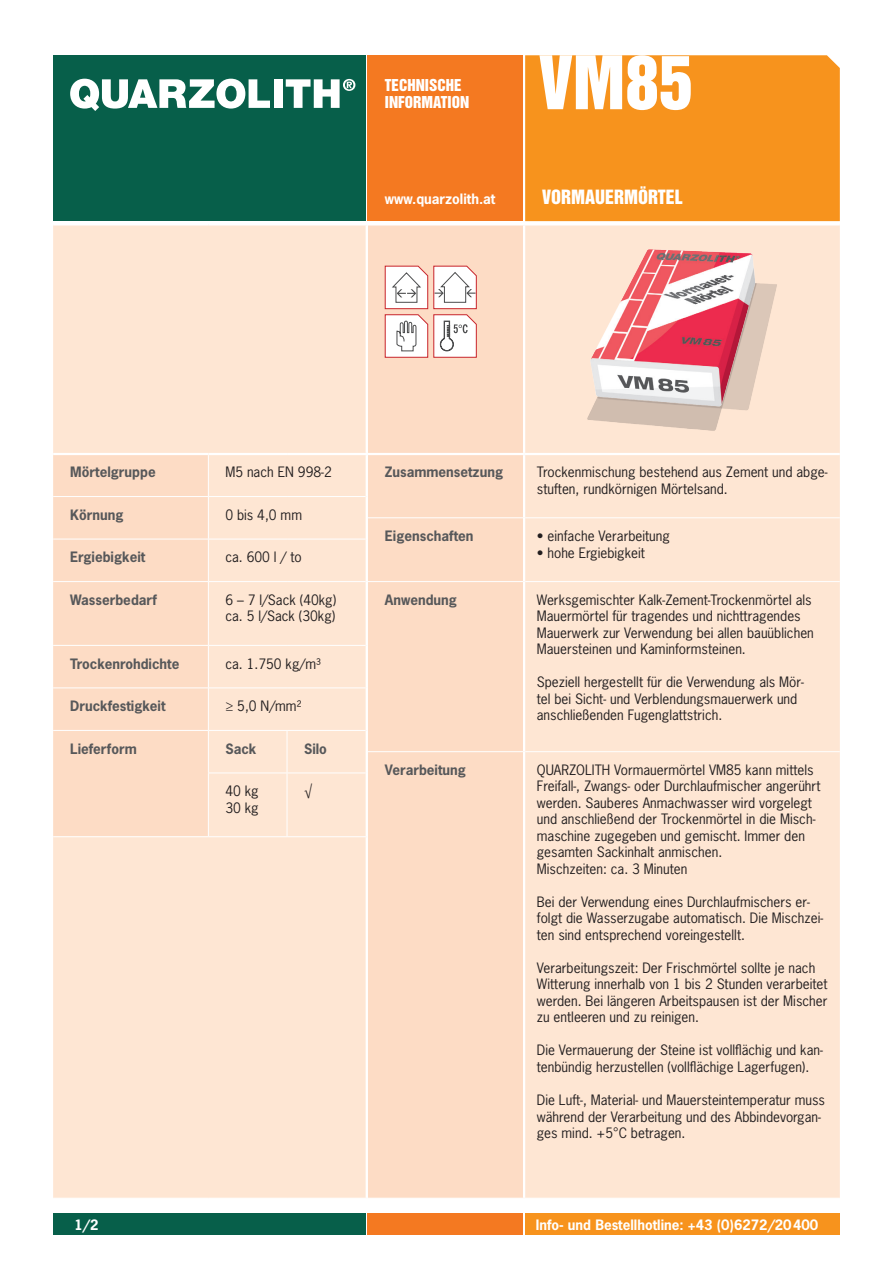
<style>
.page{position:relative;width:893px;height:1263px;background:#fff}
.page>*{position:absolute;margin:0;border:0;box-sizing:border-box;transform-origin:0 0}
.t1{font:67.5px "Helvetica Inserat LT Std";color:#fff}
.Subline_weiss{font:18px "Helvetica Inserat LT Std";color:#fff}
.Subline_weiss-2{font:15px/17.2px "Helvetica Inserat LT Std";color:#fff}
.Copy{font:13.5px/16.5px "News Gothic Std";color:#231f20}
.Copy-2{font:700 13.5px "News Gothic Std";color:#57585a}
.Copy-3{font:700 13.5px "News Gothic Std";color:#fff}
</style>
<div class="page">
<div style="left:368px;top:225px;width:155px;height:973px;background:#fddcc5"></div>
<div style="left:525px;top:225px;width:315px;height:973px;background:#fee6d3"></div>
<hr style="left:368px;top:517px;width:155px;height:1px;background:#fff">
<hr style="left:525px;top:517px;width:315px;height:1px;background:#fff">
<hr style="left:368px;top:581px;width:155px;height:1px;background:#fff">
<hr style="left:525px;top:581px;width:315px;height:1px;background:#fff">
<hr style="left:368px;top:751px;width:155px;height:1px;background:#fff">
<hr style="left:525px;top:751px;width:315px;height:1px;background:#fff">
<hr style="left:368px;top:453px;width:156px;height:2px;background:#fff">
<hr style="left:524px;top:453px;width:316px;height:2px;background:#fff">
<div style="left:53px;top:225px;width:313px;height:973px;background:#fee6d3"></div>
<div style="left:53px;top:455px;width:155px;height:381px;background:#fddcc5"></div>
<hr style="left:53px;top:836px;width:155px;height:1px;background:#fff">
<hr style="left:208px;top:836px;width:79px;height:1px;background:#fff">
<hr style="left:287px;top:836px;width:81px;height:1px;background:#fff">
<hr style="left:208px;top:455px;width:1px;height:41px;background:#fff">
<hr style="left:53px;top:496px;width:155px;height:1px;background:#fff">
<hr style="left:208px;top:496px;width:79px;height:1px;background:#fff">
<hr style="left:208px;top:497px;width:1px;height:42px;background:#fff">
<hr style="left:287px;top:496px;width:79px;height:1px;background:#fff">
<hr style="left:53px;top:539px;width:155px;height:1px;background:#fff">
<hr style="left:208px;top:539px;width:79px;height:1px;background:#fff">
<hr style="left:208px;top:539px;width:1px;height:42px;background:#fff">
<hr style="left:287px;top:539px;width:79px;height:1px;background:#fff">
<hr style="left:53px;top:581px;width:155px;height:1px;background:#fff">
<hr style="left:208px;top:581px;width:79px;height:1px;background:#fff">
<hr style="left:208px;top:582px;width:1px;height:63px;background:#fff">
<hr style="left:287px;top:581px;width:79px;height:1px;background:#fff">
<hr style="left:53px;top:645px;width:155px;height:1px;background:#fff">
<hr style="left:208px;top:645px;width:79px;height:1px;background:#fff">
<hr style="left:208px;top:646px;width:1px;height:41px;background:#fff">
<hr style="left:287px;top:645px;width:79px;height:1px;background:#fff">
<hr style="left:53px;top:687px;width:155px;height:1px;background:#fff">
<hr style="left:208px;top:687px;width:79px;height:1px;background:#fff">
<hr style="left:208px;top:688px;width:1px;height:42px;background:#fff">
<hr style="left:287px;top:687px;width:79px;height:1px;background:#fff">
<hr style="left:53px;top:730px;width:155px;height:1px;background:#fff">
<hr style="left:208px;top:730px;width:79px;height:1px;background:#fff">
<hr style="left:208px;top:731px;width:1px;height:41px;background:#fff">
<hr style="left:287px;top:730px;width:79px;height:1px;background:#fff">
<hr style="left:287px;top:731px;width:1px;height:41px;background:#fff">
<hr style="left:208px;top:772px;width:79px;height:1px;background:#fff">
<hr style="left:208px;top:773px;width:1px;height:63px;background:#fff">
<hr style="left:287px;top:772px;width:79px;height:1px;background:#fff">
<hr style="left:287px;top:773px;width:1px;height:63px;background:#fff">
<hr style="left:53px;top:453px;width:155px;height:2px;background:#fff">
<hr style="left:208px;top:453px;width:79px;height:2px;background:#fff">
<hr style="left:287px;top:453px;width:81px;height:2px;background:#fff">
<svg style="left:384px;top:265px;width:93px;height:93px"></svg>
<div style="left:53px;top:55px;width:313px;height:166px;background:#075f4a"></div>
<div style="left:525px;top:55px;width:315px;height:166px;background:#f7931d"></div>
<div style="left:368px;top:55px;width:155px;height:166px;background:#f47921"></div>
<svg style="left:70px;top:79px;width:200px;height:32px"></svg>
<div style="left:274px;top:79px;width:9px;height:29px;background:#fff"></div>
<svg style="left:286px;top:79px;width:69px;height:29px"></svg>
<div style="left:53px;top:1213px;width:313px;height:21px;background:#075f4a"></div>
<div style="left:368px;top:1213px;width:155px;height:21px;background:#f47921"></div>
<div style="left:525px;top:1213px;width:315px;height:21px;background:#f7931d"></div>
<img style="left:586px;top:243px;width:193px;height:194px">
<p class="Subline_weiss-2" style="left:385px;top:77px;width:86px">TECHNISCHE<br>INFORMATION</p>
<p class="t1" style="left:539px;top:42px;width:155px">VM85</p>
<p class="Copy-3" style="left:385px;top:190px;width:112px">www.quarzolith.at</p>
<p class="Subline_weiss" style="left:542px;top:186px;width:142px">VORMAUERMÖRTEL</p>
<p class="Copy-2" style="left:70px;top:463px;width:87px">Mörtelgruppe</p>
<p class="Copy" style="left:225px;top:464px;width:108px">M5 nach EN 998-2</p>
<p class="Copy-2" style="left:70px;top:506px;width:55px">Körnung</p>
<p class="Copy" style="left:225px;top:506px;width:78px">0 bis 4,0 mm</p>
<p class="Copy-2" style="left:70px;top:548px;width:77px">Ergiebigkeit</p>
<p class="Copy" style="left:225px;top:549px;width:78px">ca. 600 l / to</p>
<p class="Copy-2" style="left:70px;top:591px;width:88px">Wasserbedarf</p>
<p class="Copy" style="left:225px;top:591px;width:112px">6 – 7 l/Sack (40kg)</p>
<p class="Copy" style="left:225px;top:608px;width:111px">ca. 5 l/Sack (30kg)</p>
<p class="Copy-2" style="left:70px;top:655px;width:111px">Trockenrohdichte</p>
<p class="Copy" style="left:225px;top:655px;width:97px">ca. 1.750 kg/m³</p>
<p class="Copy-2" style="left:70px;top:697px;width:97px">Druckfestigkeit</p>
<p class="Copy" style="left:225px;top:698px;width:77px">≥ 5,0 N/mm²</p>
<p class="Copy-2" style="left:70px;top:740px;width:68px">Lieferform</p>
<p class="Copy-2" style="left:225px;top:740px;width:33px">Sack</p>
<p class="Copy-2" style="left:304px;top:740px;width:24px">Silo</p>
<p class="Copy" style="left:225px;top:783px;width:35px">40 kg</p>
<p class="Copy" style="left:225px;top:799px;width:35px">30 kg</p>
<p class="Copy" style="left:304px;top:783px;width:10px">√</p>
<p class="Copy-2" style="left:385px;top:463px;width:120px">Zusammensetzung</p>
<p class="Copy" style="left:537px;top:464px;width:292px">Trockenmischung bestehend aus Zement und abge&shy;stuften, rundkörnigen Mörtelsand.</p>
<p class="Copy-2" style="left:385px;top:527px;width:90px">Eigenschaften</p>
<p class="Copy" style="left:537px;top:528px;width:135px">• einfache Verarbeitung</p>
<p class="Copy" style="left:537px;top:544px;width:110px">• hohe Ergiebigkeit</p>
<p class="Copy-2" style="left:385px;top:591px;width:74px">Anwendung</p>
<p class="Copy" style="left:537px;top:591px;width:278px">Werksgemischter Kalk-Zement-Trockenmörtel als Mauermörtel für tragendes und nichttragendes Mauerwerk zur Verwendung bei allen bauüblichen Mauersteinen und Kaminformsteinen.</p>
<p class="Copy" style="left:537px;top:674px;width:268px">Speziell hergestellt für die Verwendung als Mör&shy;tel bei Sicht- und Verblendungsmauerwerk und anschließenden Fugenglattstrich.</p>
<p class="Copy-2" style="left:385px;top:761px;width:83px">Verarbeitung</p>
<p class="Copy" style="left:537px;top:761px;width:285px">QUARZOLITH Vormauermörtel VM85 kann mittels Freifall-, Zwangs- oder Durchlaufmischer angerührt werden. Sauberes Anmachwasser wird vorgelegt und anschließend der Trockenmörtel in die Misch&shy;maschine zugegeben und gemischt. Immer den gesamten Sackinhalt anmischen.</p>
<p class="Copy" style="left:537px;top:860px;width:152px">Mischzeiten: ca. 3 Minuten</p>
<p class="Copy" style="left:537px;top:893px;width:288px">Bei der Verwendung eines Durchlaufmischers er&shy;folgt die Wasserzugabe automatisch. Die Mischzei&shy;ten sind entsprechend voreingestellt.</p>
<p class="Copy" style="left:537px;top:959px;width:292px">Verarbeitungszeit: Der Frischmörtel sollte je nach Witterung innerhalb von 1 bis 2 Stunden verarbeitet werden. Bei längeren Arbeitspausen ist der Mischer zu entleeren und zu reinigen.</p>
<p class="Copy" style="left:537px;top:1042px;width:287px">Die Vermauerung der Steine ist vollflächig und kan&shy;tenbündig herzustellen (vollflächige Lagerfugen).</p>
<p class="Copy" style="left:537px;top:1091px;width:290px">Die Luft-, Material- und Mauersteintemperatur muss während der Verarbeitung und des Abbindevorgan&shy;ges mind. +5°C betragen.</p>
<p class="Copy-3" style="left:74px;top:1216px;width:26px">1/2</p>
<p class="Copy-3" style="left:536px;top:1216px;width:284px">Info- und Bestellhotline: +43 (0)6272/20400</p>
</div>
